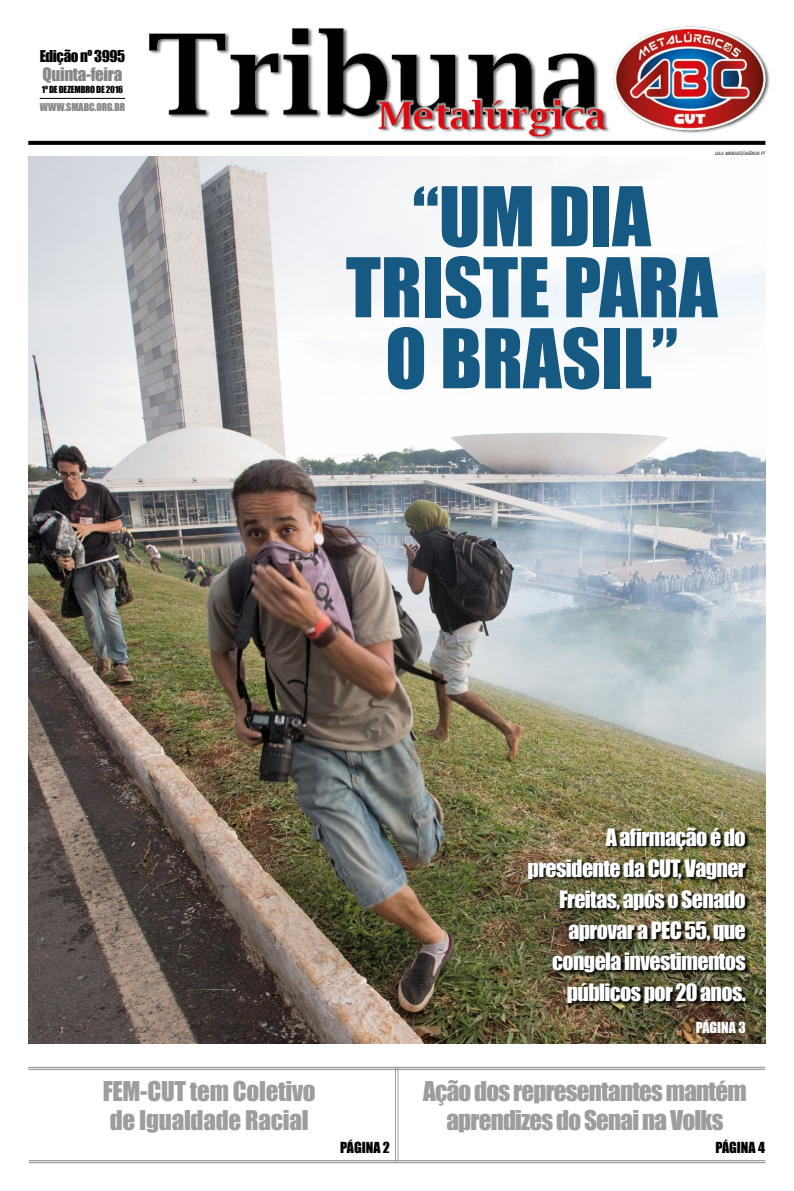
<style>
.page{position:relative;width:794px;height:1191px;background:#fff}
.page>*{position:absolute;margin:0;border:0;box-sizing:border-box;transform-origin:0 0}
.t1{font:76px/71px "Impact";color:#165a84;text-align:center}
.t2{font:25px/29px "Impact";letter-spacing:-.03em;color:#9d9d9c;text-align:center}
.t3{font:25px/29px "Impact";letter-spacing:-.01em;color:#9d9d9c}
.t4{font:22px/31px "Impact";letter-spacing:-.03em;color:#fff;text-align:right}
.t5{font:17px "Impact";letter-spacing:-.02em;color:#878787}
.t6{font:15px "Impact";letter-spacing:-.03em;color:#000}
.t7{font:14px "Impact";color:#000}
.t8{font:14px "Impact";color:#fff}
.t9{font:10px "Impact";letter-spacing:-.01em;color:#878787}
.t10{font:9px "Impact";letter-spacing:-.02em;color:#000}
.t11{font:italic condensed 4.4px "Swiss 721 BT";color:#000}
.s1{font-size:6.2px}
</style>
<div class="page">
<img style="left:144px;top:26px;width:626px;height:117px">
<svg style="left:28px;top:141px;width:737px;height:4px;background:#080808"></svg>
<hr style="left:40px;top:98px;width:85px;height:1px;background:#000">
<img style="left:28px;top:156px;width:737px;height:887px">
<hr style="left:398px;top:1066px;width:1px;height:95px;background:#9d9d9c">
<hr style="left:395px;top:1066px;width:1px;height:95px;background:#9d9d9c">
<hr style="left:28px;top:1066px;width:737px;height:2px;background:#9d9d9c">
<hr style="left:28px;top:1069px;width:737px;height:1px;background:#9d9d9c">
<hr style="left:29px;top:1161px;width:736px;height:2px;background:#9d9d9c">
<hr style="left:29px;top:1160px;width:736px;height:1px;background:#9d9d9c">
<img style="left:527px;top:827px;width:223px;height:181px">
<p class="t6" style="left:40px;top:45px;width:87px">Edição nº 3995</p>
<p class="t9" style="left:40px;top:99px;width:87px">www.smabc.org.br</p>
<p class="t5" style="left:43px;top:61px;width:81px">Quinta-feira</p>
<p class="t10" style="left:42px;top:82px;width:83px">1º de dezembro de 2016</p>
<p class="t11" style="left:715px;top:151px;width:52px">LULA MARQUES<span class="s1">/</span>AGÊNCIA PT</p>
<h1 class="t1" style="left:346px;top:179px;width:373px">“Um dia triste para o Brasil”</h1>
<p class="t4" style="left:527px;top:821px;width:220px">A afirmação é do presidente da CUT, Vagner<br>Freitas, após o Senado aprovar a PEC 55, que congela investimentos públicos por 20 anos.</p>
<p class="t8" style="left:695px;top:1016px;width:52px">Página 3</p>
<p class="t3" style="left:103px;top:1076px;width:214px">FEM-CUT tem Coletivo de Igualdade Racial</p>
<p class="t2" style="left:423px;top:1076px;width:325px">Ação dos representantes mantém aprendizes do Senai na Volks</p>
<p class="t7" style="left:340px;top:1136px;width:51px">Página 2</p>
<p class="t7" style="left:715px;top:1136px;width:51px">Página 4</p>
</div>
